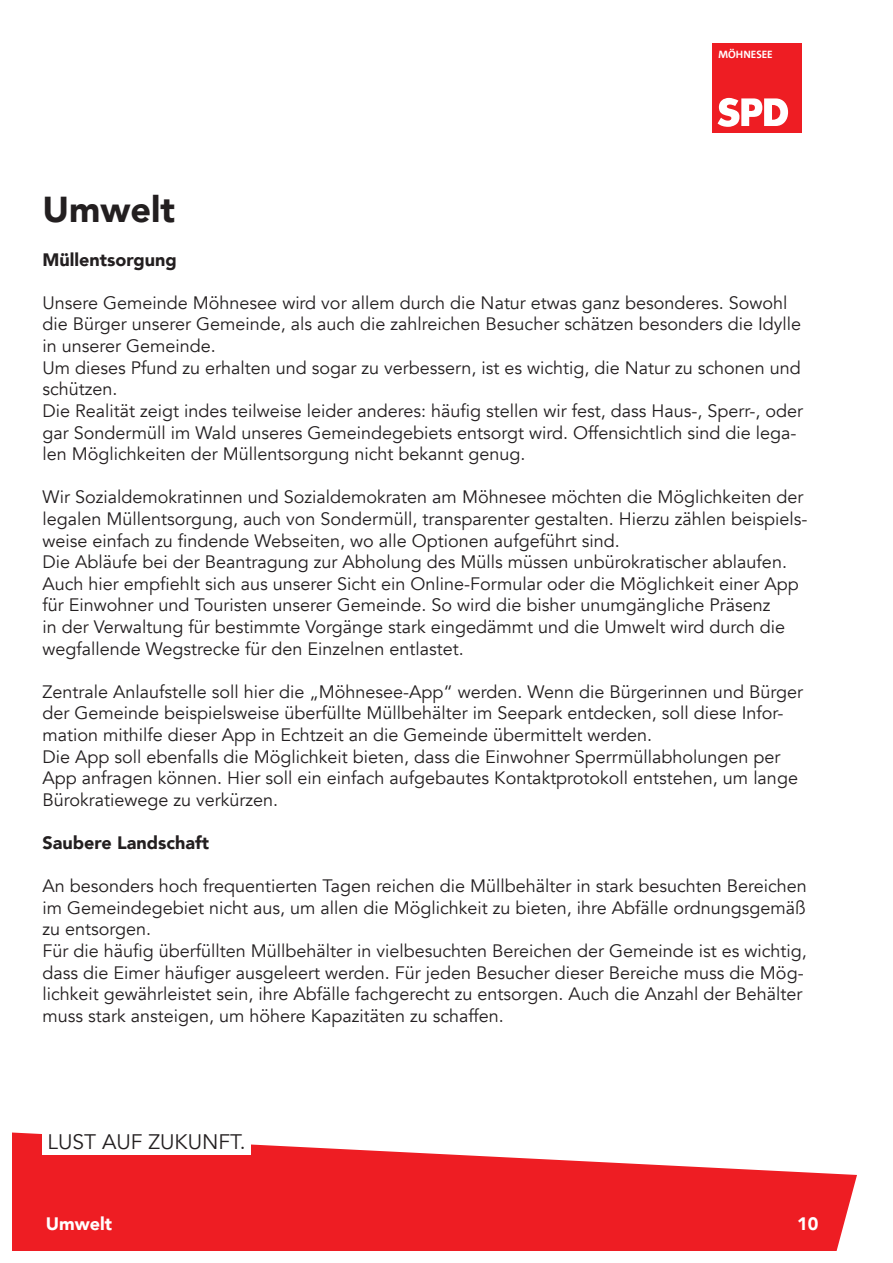
<style>
.page{position:relative;width:893px;height:1263px;background:#fff}
.page>*{position:absolute;margin:0;border:0;box-sizing:border-box;transform-origin:0 0}
.t1{font:900 36px "Avenir";color:#231f20}
.t2{font:21px "Avenir";color:#231f20}
.t3{font:18px/21.6px "Avenir";color:#231f20}
.t4{font:900 18px "Avenir";color:#231f20}
.t5{font:900 18px "Avenir";color:#fff}
.t6{font:700 10.8px "SPD The Sans Versal";color:#fff}
</style>
<div class="page">
<svg style="left:13px;top:1132px;width:844px;height:118px;fill:#ee1d23"></svg>
<div style="left:43px;top:1122px;width:208px;height:32px;background:#fff"></div>
<div style="left:712px;top:43px;width:89px;height:90px;background:#ee1d23"></div>
<svg style="left:718px;top:98px;width:70px;height:29px"></svg>
<p class="t6" style="left:718px;top:47px;width:56px">MÖHNESEE</p>
<p class="t1" style="left:43px;top:179px;width:134px">Umwelt</p>
<p class="t4" style="left:43px;top:244px;width:136px">Müllentsorgung</p>
<p class="t3" style="left:43px;top:292px;width:760px">Unsere Gemeinde Möhnesee wird vor allem durch die Natur etwas ganz besonderes. Sowohl die Bürger unserer Gemeinde, als auch die zahlreichen Besucher schätzen besonders die Idylle in unserer Gemeinde.</p>
<p class="t3" style="left:43px;top:357px;width:760px">Um dieses Pfund zu erhalten und sogar zu verbessern, ist es wichtig, die Natur zu schonen und schützen.</p>
<p class="t3" style="left:43px;top:400px;width:762px">Die Realität zeigt indes teilweise leider anderes: häufig stellen wir fest, dass Haus-, Sperr-, oder gar Sondermüll im Wald unseres Gemeindegebiets entsorgt wird. Offensichtlich sind die lega&shy;len Möglichkeiten der Müllentsorgung nicht bekannt genug.</p>
<p class="t3" style="left:43px;top:487px;width:766px">Wir Sozialdemokratinnen und Sozialdemokraten am Möhnesee möchten die Möglichkeiten der legalen Müllentsorgung, auch von Sondermüll, transparenter gestalten. Hierzu zählen beispiels&shy;weise einfach zu findende Webseiten, wo alle Optionen aufgeführt sind.</p>
<p class="t3" style="left:43px;top:551px;width:758px">Die Abläufe bei der Beantragung zur Abholung des Mülls müssen unbürokratischer ablaufen.<br>Auch hier empfiehlt sich aus unserer Sicht ein Online-Formular oder die Möglichkeit einer App für Einwohner und Touristen unserer Gemeinde. So wird die bisher unumgängliche Präsenz<br>in der Verwaltung für bestimmte Vorgänge stark eingedämmt und die Umwelt wird durch die wegfallende Wegstrecke für den Einzelnen entlastet.</p>
<p class="t3" style="left:43px;top:681px;width:762px">Zentrale Anlaufstelle soll hier die „Möhnesee-App“ werden. Wenn die Bürgerinnen und Bürger der Gemeinde beispielsweise überfüllte Müllbehälter im Seepark entdecken, soll diese Infor&shy;mation mithilfe dieser App in Echtzeit an die Gemeinde übermittelt werden.</p>
<p class="t3" style="left:43px;top:746px;width:757px">Die App soll ebenfalls die Möglichkeit bieten, dass die Einwohner Sperrmüllabholungen per<br>App anfragen können. Hier soll ein einfach aufgebautes Kontaktprotokoll entstehen, um lange<br>Bürokratiewege zu verkürzen.</p>
<p class="t4" style="left:43px;top:827px;width:168px">Saubere Landschaft</p>
<p class="t3" style="left:43px;top:875px;width:766px;text-align:justify">An besonders hoch frequentierten Tagen reichen die Müllbehälter in stark besuchten Bereichen im Gemeindegebiet nicht aus, um allen die Möglichkeit zu bieten, ihre Abfälle ordnungsgemäß zu entsorgen.</p>
<p class="t3" style="left:43px;top:940px;width:766px">Für die häufig überfüllten Müllbehälter in vielbesuchten Bereichen der Gemeinde ist es wichtig, dass die Eimer häufiger ausgeleert werden. Für jeden Besucher dieser Bereiche muss die Mög&shy;lichkeit gewährleistet sein, ihre Abfälle fachgerecht zu entsorgen. Auch die Anzahl der Behälter muss stark ansteigen, um höhere Kapazitäten zu schaffen.</p>
<p class="t2" style="left:48px;top:1129px;width:200px">LUST AUF ZUKUNFT.</p>
<p class="t5" style="left:46px;top:1208px;width:68px">Umwelt</p>
<p class="t5" style="left:797px;top:1208px;width:23px">10</p>
</div>
